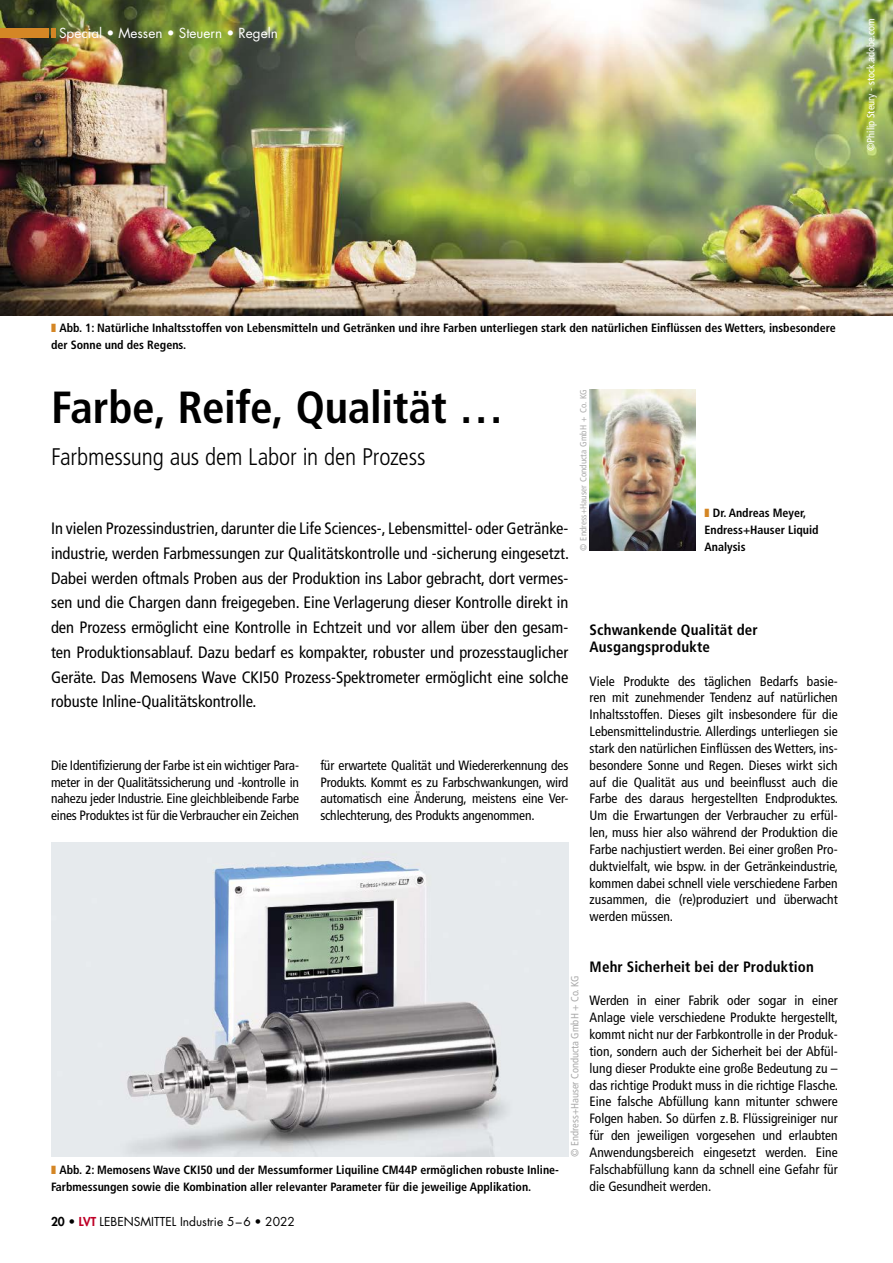
<style>
.page{position:relative;width:893px;height:1263px;background:#fff}
.page>*{position:absolute;margin:0;border:0;box-sizing:border-box;transform-origin:0 0}
.t1{font:700 condensed 45px "Frutiger LT Std";letter-spacing:-.01em;color:#000}
.t2{font:300 condensed 24px "Frutiger LT Std";letter-spacing:-.005em;color:#000}
.t3{font:condensed 16.5px/24.8px "Frutiger LT Std";color:#000}
.t4{font:700 condensed 15px/16.8px "Frutiger LT Std";letter-spacing:.01em;color:#000}
.t5{font:condensed 13.5px/16.8px "Frutiger LT Std";letter-spacing:-.01em;color:#000;text-align:justify}
.t6{font:13.5px "Futura Std";color:#fff}
.t7{font:700 condensed 12px/16.8px "Frutiger LT Std";color:#000}
.t8{font:12px "Futura Std";color:#000}
.t9{font:condensed 10.5px "Frutiger LT Std";color:#aaa}
.t10{font:condensed 10.5px "Frutiger LT Std";color:#fff}
.t11{font:condensed 9px "Frutiger LT Std";color:#aaa}
.s1{color:#d48625}
.s2{font-weight:800}
.s3{font-weight:800;color:#be0027}
</style>
<div class="page">
<img style="left:51px;top:843px;width:517px;height:314px">
<img style="left:0;top:0;width:893px;height:315px">
<img style="left:590px;top:389px;width:106px;height:162px">
<div style="left:0;top:28px;width:48px;height:10px;background:#d48625"></div>
<hr style="left:51px;top:28px;width:4px;height:10px;background:#d48625">
<p class="t6" style="left:59px;top:24px;width:220px">Special • Messen • Steuern • Regeln</p>
<p class="t10" style="left:865px;top:151px;width:134px;rotate:-90deg">©Philip Steury - stock.adobe.com</p>
<p class="t7" style="left:51px;top:320px;width:786px"><span class="s1">❚</span> Abb. 1: Natürliche Inhaltsstoffen von Lebensmitteln und Getränken und ihre Farben unterliegen stark den natürlichen Einflüssen des Wetters, insbesondere der Sonne und des Regens.</p>
<h1 class="t1" style="left:51px;top:381px;width:454px">Farbe, Reife, Qualität …</h1>
<h2 class="t2" style="left:51px;top:443px;width:376px">Farbmessung aus dem Labor in den Prozess</h2>
<p class="t11" style="left:578px;top:551px;width:163px;rotate:-90deg">© Endress+Hauser Conducta GmbH + Co. KG</p>
<p class="t7" style="left:704px;top:505px;width:116px"><span class="s1">❚</span> Dr. Andreas Meyer,<br>Endress+Hauser Liquid<br>Analysis</p>
<p class="t3" style="left:51px;top:516px;width:519px">In vielen Prozessindustrien, darunter die Life Sciences-, Lebensmittel- oder Getränke&shy;industrie, werden Farbmessungen zur Qualitätskontrolle und -sicherung eingesetzt.<br>Dabei werden oftmals Proben aus der Produktion ins Labor gebracht, dort vermes&shy;sen und die Chargen dann freigegeben. Eine Verlagerung dieser Kontrolle direkt in den Prozess ermöglicht eine Kontrolle in Echtzeit und vor allem über den gesam&shy;ten Produktionsablauf. Dazu bedarf es kompakter, robuster und prozesstauglicher Geräte. Das Memosens Wave CKI50 Prozess-Spektrometer ermöglicht eine solche robuste Inline-Qualitätskontrolle.</p>
<p class="t4" style="left:590px;top:621px;width:170px">Schwankende Qualität der<br>Ausgangsprodukte</p>
<p class="t5" style="left:590px;top:673px;width:250px">Viele Produkte des täglichen Bedarfs basie&shy;ren mit zunehmender Tendenz auf natürlichen Inhaltsstoffen. Dieses gilt insbesondere für die Lebensmittelindustrie. Allerdings unterliegen sie stark den natürlichen Einflüssen des Wetters, ins&shy;besondere Sonne und Regen. Dieses wirkt sich auf die Qualität aus und beeinflusst auch die Farbe des daraus hergestellten Endproduktes.<br>Um die Erwartungen der Verbraucher zu erfül&shy;len, muss hier also während der Produktion die Farbe nachjustiert werden. Bei einer großen Pro&shy;duktvielfalt, wie bspw. in der Getränkeindustrie, kommen dabei schnell viele verschiedene Farben zusammen, die (re)produziert und überwacht werden müssen.</p>
<p class="t4" style="left:590px;top:958px;width:226px">Mehr Sicherheit bei der Produktion</p>
<p class="t5" style="left:590px;top:992px;width:250px">Werden in einer Fabrik oder sogar in einer Anlage viele verschiedene Produkte hergestellt, kommt nicht nur der Farbkontrolle in der Produk&shy;tion, sondern auch der Sicherheit bei der Abfül&shy;lung dieser Produkte eine große Bedeutung zu – das richtige Produkt muss in die richtige Flasche.<br>Eine falsche Abfüllung kann mitunter schwere Folgen haben. So dürfen z.B. Flüssigreiniger nur für den jeweiligen vorgesehen und erlaubten Anwendungsbereich eingesetzt werden. Eine Falschabfüllung kann da schnell eine Gefahr für die Gesundheit werden.</p>
<p class="t5" style="left:51px;top:757px;width:250px">Die Identifizierung der Farbe ist ein wichtiger Para&shy;meter in der Qualitätssicherung und -kontrolle in nahezu jeder Industrie. Eine gleichbleibende Farbe eines Produktes ist für die Verbraucher ein Zeichen</p>
<p class="t5" style="left:320px;top:757px;width:250px">für erwartete Qualität und Wiedererkennung des Produkts. Kommt es zu Farbschwankungen, wird automatisch eine Änderung, meistens eine Ver&shy;schlechterung, des Produkts angenommen.</p>
<p class="t9" style="left:569px;top:1157px;width:183px;rotate:-90deg">© Endress+Hauser Conducta GmbH + Co. KG</p>
<p class="t7" style="left:51px;top:1161px;width:509px"><span class="s1">❚</span> Abb. 2: Memosens Wave CKI50 und der Messumformer Liquiline CM44P ermöglichen robuste Inline-<br>Farbmessungen sowie die Kombination aller relevanter Parameter für die jeweilige Applikation.</p>
<p class="t8" style="left:51px;top:1214px;width:245px"><span class="s2">20 •</span> <span class="s3">LVT</span> LEBENSMITTEL Industrie 5–6 • 2022</p>
</div>
